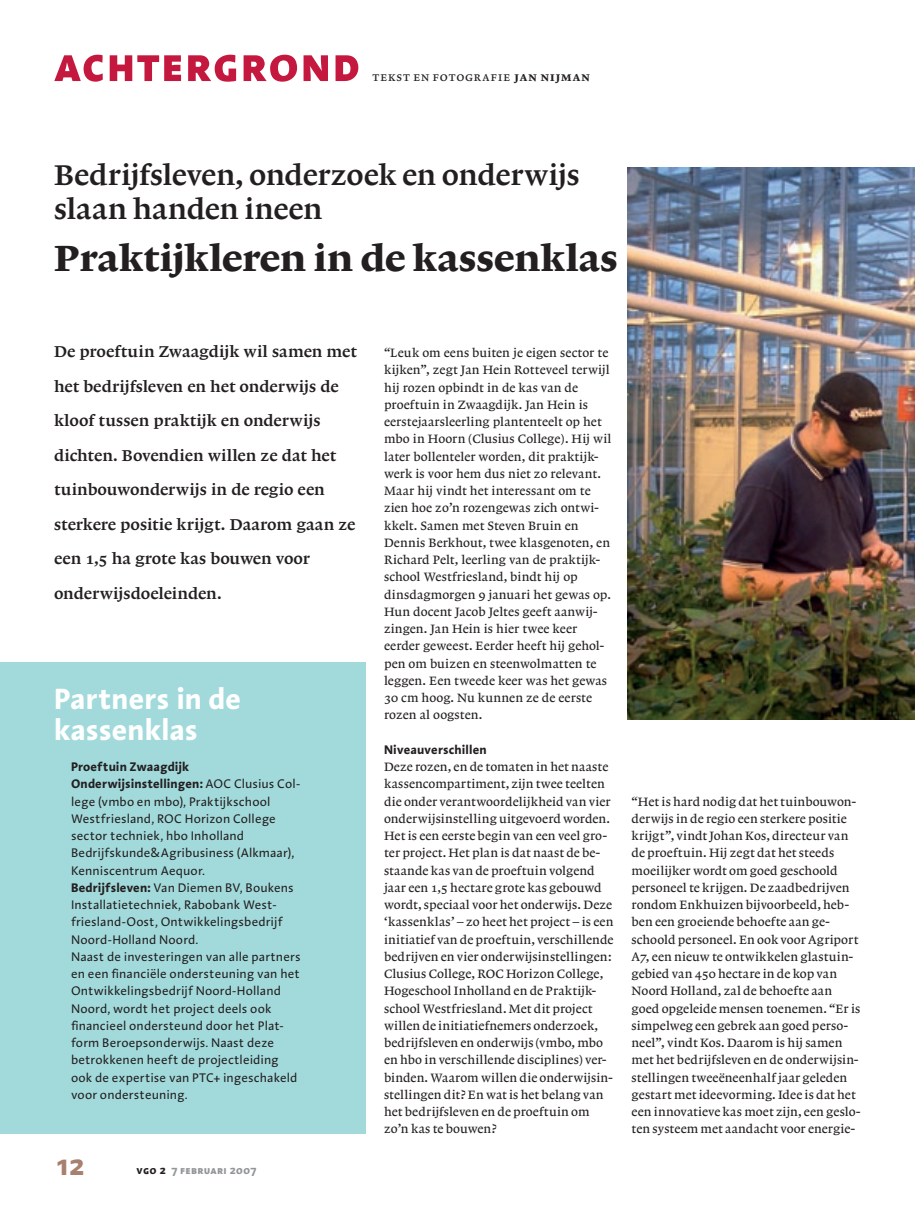
<style>
.page{position:relative;width:915px;height:1212px;background:#fff}
.page>*{position:absolute;margin:0;border:0;box-sizing:border-box;transform-origin:0 0}
.t1{font:700 52.5px "Linotype Aroma SC";letter-spacing:.015em;color:#c5183f}
.t2{font:500 38.25px "Lexicon No 1 Roman E";letter-spacing:-.005em;color:#231f20}
.t3{font:500 30px/34.5px "Lexicon No 1 Roman C";letter-spacing:-.005em;color:#231f20}
.t4{font:700 30px/31.5px "Linotype Aroma";color:#fff}
.t5{font:700 30px "Linotype Aroma";color:#a8806e}
.t6{font:500 16.5px/34.5px "Lexicon No 1 Roman C";color:#231f20}
.t7{font:500 12.75px/17.2px "Lexicon No 1 Roman A";letter-spacing:.01em;color:#231f20}
.t8{font:12.75px/17.2px "Linotype Aroma";letter-spacing:.005em;color:#231f20}
.t9{font:12.75px "Lexicon No 1 Roman A Exp";letter-spacing:.065em;color:#231f20}
.t10{font:700 12.75px "Linotype Aroma";letter-spacing:.005em;color:#231f20}
.t11{font:700 12px "Linotype Aroma SC";letter-spacing:.02em;color:#939598}
.s1{font-family:"Lexicon No 1 Roman D Exp"}
.s2{font-weight:700}
.s3{color:#231f20}
</style>
<div class="page">
<div style="left:0;top:662px;width:366px;height:471px;background:#a2dadb"></div>
<img style="left:627px;top:167px;width:287px;height:552px">
<h1 class="t1" style="left:54px;top:28px;width:308px">achtergrond</h1>
<p class="t9" style="left:372px;top:70px;width:219px">tekst en fotografie <span class="s1">jan nijman</span></p>
<h3 class="t3" style="left:54px;top:157px;width:527px">Bedrijfsleven, onderzoek en onderwijs slaan handen ineen</h3>
<h2 class="t2" style="left:54px;top:237px;width:565px">Praktijkleren in de kassenklas</h2>
<p class="t6" style="left:54px;top:334px;width:304px">De proeftuin Zwaagdijk wil samen met het bedrijfsleven en het onderwijs de kloof tussen praktijk en onderwijs dichten. Bovendien willen ze dat het tuinbouwonderwijs in de regio een sterkere positie krijgt. Daarom gaan ze een 1,5 ha grote kas bouwen voor onderwijsdoeleinden.</p>
<h3 class="t4" style="left:54px;top:682px;width:189px">Partners in de kassenklas</h3>
<p class="t8" style="left:71px;top:758px;width:231px"><span class="s2">Proeftuin Zwaagdijk Onderwijsinstellingen:</span> AOC Clusius Col&shy;lege (vmbo en mbo), Praktijkschool Westfriesland, ROC Horizon College sector techniek, hbo Inholland Bedrijfskunde&amp;Agribusiness (Alkmaar), Kenniscentrum Aequor.<br><span class="s2">Bedrijfsleven:</span> Van Diemen BV, Boukens Installatietechniek, Rabobank West&shy;friesland-Oost, Ontwikkelingsbedrijf Noord-Holland Noord.<br>Naast de investeringen van alle partners en een financiële ondersteuning van het Ontwikkelingsbedrijf Noord-Holland Noord, wordt het project deels ook financieel ondersteund door het Plat&shy;form Beroepsonderwijs. Naast deze betrokkenen heeft de projectleiding ook de expertise van PTC+ ingeschakeld voor ondersteuning.</p>
<h3 class="t5" style="left:54px;top:1144px;width:32px">12</h3>
<p class="t11" style="left:136px;top:1162px;width:122px"><span class="s3">vgo 2</span> 7 februari 2007</p>
<p class="t7" style="left:384px;top:344px;width:229px">“Leuk om eens buiten je eigen sector te kijken”, zegt Jan Hein Rotteveel terwijl hij rozen opbindt in de kas van de proeftuin in Zwaagdijk. Jan Hein is eerstejaarsleerling plantenteelt op het mbo in Hoorn (Clusius College). Hij wil later bollenteler worden, dit praktijk&shy;werk is voor hem dus niet zo relevant.<br>Maar hij vindt het interessant om te zien hoe zo’n rozengewas zich ontwi&shy;kkelt. Samen met Steven Bruin en Dennis Berkhout, twee klasgenoten, en Richard Pelt, leerling van de praktijk&shy;school Westfriesland, bindt hij op dinsdagmorgen 9 januari het gewas op.<br>Hun docent Jacob Jeltes geeft aan-wij&shy;zingen. Jan Hein is hier twee keer eerder geweest. Eerder heeft hij gehol&shy;pen om buizen en steenwolmatten te leggen. Een tweede keer was het gewas 30 cm hoog. Nu kunnen ze de eerste rozen al oogsten.</p>
<p class="t10" style="left:384px;top:741px;width:104px">Niveauverschillen</p>
<p class="t7" style="left:384px;top:758px;width:231px">Deze rozen, en de tomaten in het naaste kassencompartiment, zijn twee teelten die onder verantwoordelijkheid van vier onderwijsinstelling uitgevoerd worden.<br>Het is een eerste begin van een veel gro&shy;ter project. Het plan is dat naast de be&shy;staande kas van de proeftuin volgend jaar een 1,5 hectare grote kas gebouwd wordt, speciaal voor het onderwijs. Deze ‘kassenklas’ – zo heet het project – is een initiatief van de proeftuin, verschillende bedrijven en vier onderwijsinstellingen:<br>Clusius College, ROC Horizon College, Hogeschool Inholland en de Praktijk&shy;school Westfriesland. Met dit project willen de initiatiefnemers onderzoek, bedrijfsleven en onderwijs (vmbo, mbo en hbo in verschillende disciplines) ver&shy;binden. Waarom willen die onderwijsin&shy;stellingen dit? En wat is het belang van het bedrijfsleven en de proeftuin om zo’n kas te bouwen?</p>
<p class="t7" style="left:631px;top:793px;width:230px">“Het is hard nodig dat het tuinbouwon&shy;derwijs in de regio een sterkere positie krijgt”, vindt Johan Kos, directeur van de proeftuin. Hij zegt dat het steeds moeilijker wordt om goed geschoold personeel te krijgen. De zaadbedrijven rondom Enkhuizen bijvoorbeeld, heb&shy;ben een groeiende behoefte aan ge&shy;schoold personeel. En ook voor Agriport A7, een nieuw te ontwikkelen glastuin&shy;gebied van 450 hectare in de kop van Noord Holland, zal de behoefte aan goed opgeleide mensen toenemen. “Er is simpelweg een gebrek aan goed perso&shy;neel”, vindt Kos. Daarom is hij samen met het bedrijfsleven en de onderwijsin&shy;stellingen tweeëneenhalf jaar geleden gestart met ideevorming. Idee is dat het een innovatieve kas moet zijn, een geslo&shy;ten systeem met aandacht voor energie-</p>
</div>
